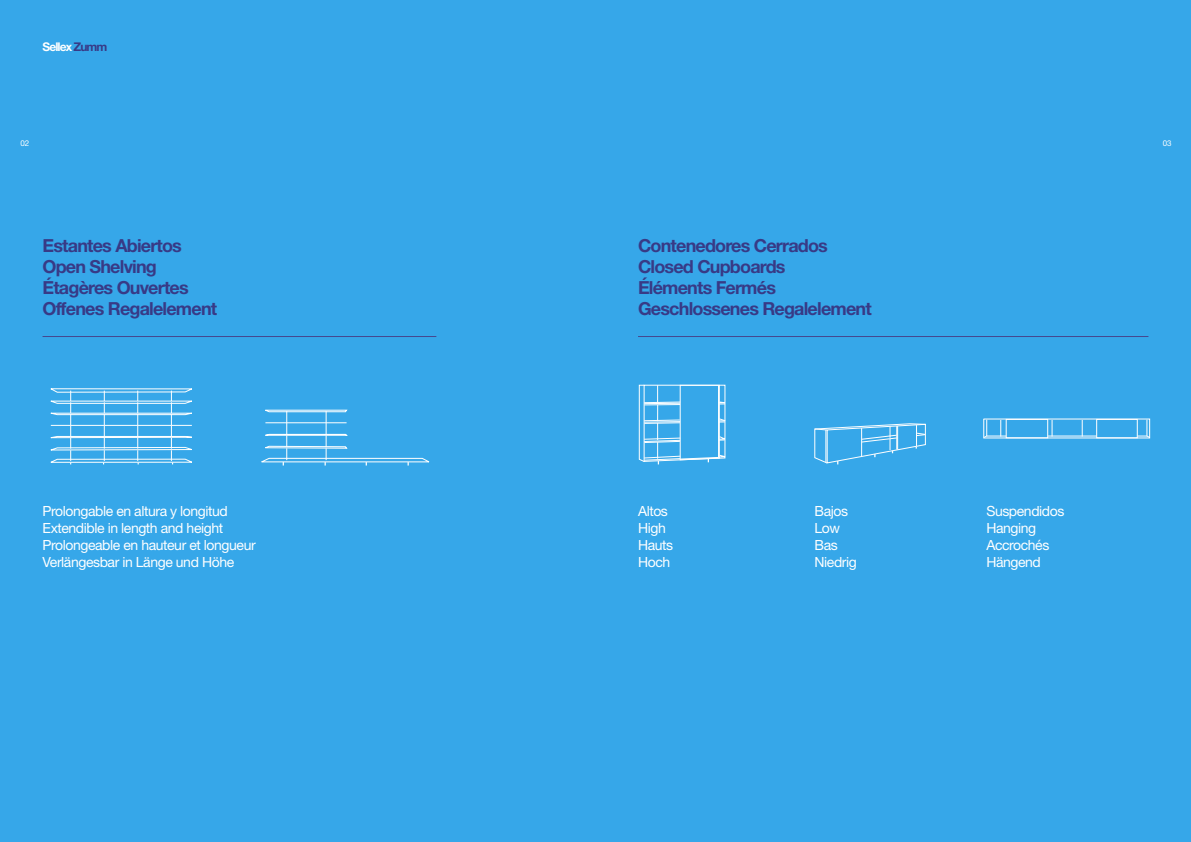
<style>
.page{position:relative;width:1191px;height:842px;background:#36a7e9}
.page>*{position:absolute;margin:0;border:0;box-sizing:border-box;transform-origin:0 0}
.t1{font:700 18px "Helvetica Neue LT Std";letter-spacing:-.045em;color:#383a86}
.t2{font:14px "Helvetica Neue LT Std";letter-spacing:-.03em;color:#fff}
.t3{font:700 12px "Helvetica Neue LT Std";letter-spacing:-.075em;color:#fff}
.t4{font:8px "Helvetica Neue LT Std";color:#fff}
.s1{color:#383a86}
</style>
<div class="page">
<svg style="left:639px;top:385px;width:89px;height:79px;background:#54b4ec"></svg>
<svg style="left:45px;top:388px;width:155px;height:76px;background:#59b6ec"></svg>
<svg style="left:259px;top:409px;width:172px;height:56px;background:#4aafeb"></svg>
<svg style="left:814px;top:423px;width:112px;height:41px;background:#51b3eb"></svg>
<hr style="left:1048px;top:436px;width:48px;height:1px;background:#fff">
<svg style="left:1137px;top:419px;width:13px;height:19px"></svg>
<svg style="left:983px;top:419px;width:23px;height:19px"></svg>
<svg style="left:1051px;top:420px;width:1px;height:16px"></svg>
<svg style="left:1081px;top:420px;width:1px;height:16px"></svg>
<div style="left:1006px;top:419px;width:42px;height:19px;border:1px solid #fff"></div>
<div style="left:1096px;top:419px;width:41px;height:19px;border:1px solid #fff"></div>
<hr style="left:43px;top:336px;width:393px;height:1px;background:#464990">
<hr style="left:638px;top:336px;width:510px;height:1px;background:#464990">
<p class="t3" style="left:43px;top:39px;width:66px">Sellex <span class="s1">Zumm</span></p>
<p class="t4" style="left:20px;top:139px;width:10px">02</p>
<p class="t4" style="left:1162px;top:139px;width:10px">03</p>
<p class="t1" style="left:43px;top:234px;width:141px">Estantes Abiertos</p>
<p class="t1" style="left:43px;top:255px;width:116px">Open Shelving</p>
<p class="t1" style="left:43px;top:276px;width:148px">Étagères Ouvertes</p>
<p class="t1" style="left:43px;top:297px;width:176px">Offenes Regalelement</p>
<p class="t2" style="left:43px;top:503px;width:187px">Prolongable en altura y longitud</p>
<p class="t2" style="left:43px;top:520px;width:182px">Extendible in length and height</p>
<p class="t2" style="left:43px;top:537px;width:215px">Prolongeable en hauteur et longueur</p>
<p class="t2" style="left:43px;top:554px;width:193px">Verlängesbar in Länge und Höhe</p>
<p class="t1" style="left:638px;top:234px;width:191px">Contenedores Cerrados</p>
<p class="t1" style="left:638px;top:255px;width:149px">Closed Cupboards</p>
<p class="t1" style="left:638px;top:276px;width:139px">Éléments Fermés</p>
<p class="t1" style="left:638px;top:297px;width:235px">Geschlossenes Regalelement</p>
<p class="t2" style="left:638px;top:503px;width:31px">Altos</p>
<p class="t2" style="left:638px;top:520px;width:29px">High</p>
<p class="t2" style="left:638px;top:537px;width:37px">Hauts</p>
<p class="t2" style="left:638px;top:554px;width:34px">Hoch</p>
<p class="t2" style="left:814px;top:503px;width:35px">Bajos</p>
<p class="t2" style="left:814px;top:520px;width:27px">Low</p>
<p class="t2" style="left:814px;top:537px;width:25px">Bas</p>
<p class="t2" style="left:814px;top:554px;width:44px">Niedrig</p>
<p class="t2" style="left:986px;top:503px;width:80px">Suspendidos</p>
<p class="t2" style="left:986px;top:520px;width:51px">Hanging</p>
<p class="t2" style="left:986px;top:537px;width:65px">Accrochés</p>
<p class="t2" style="left:986px;top:554px;width:56px">Hängend</p>
</div>
